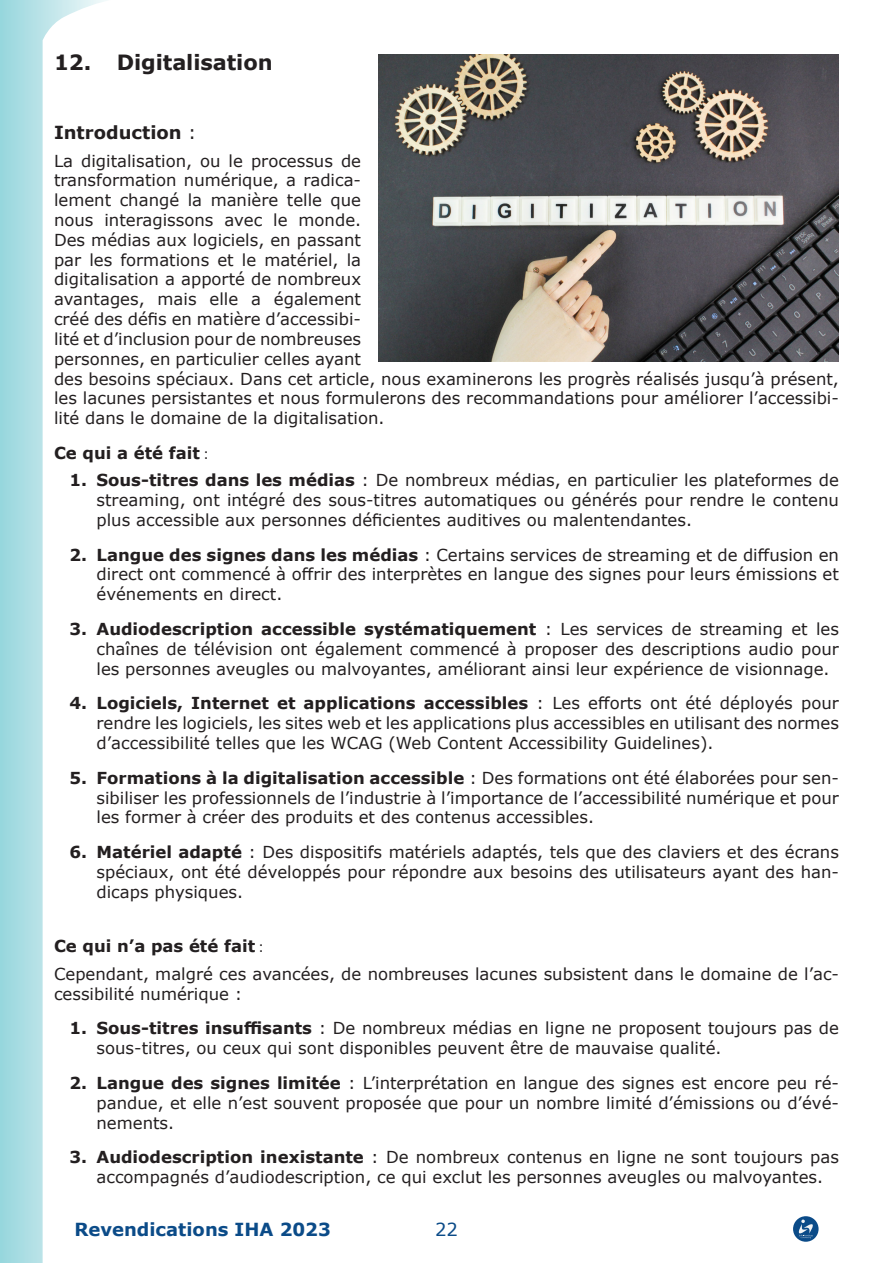
<style>
.page{position:relative;width:893px;height:1263px;background:#fff}
.page>*{position:absolute;margin:0;border:0;box-sizing:border-box;transform-origin:0 0}
.t1{font:700 21px "Verdana";letter-spacing:-.005em;color:#231f20}
.t2{font:700 18px "Verdana";color:#0b4b88}
.Body_Text{font:700 18px "Verdana";color:#231f20}
.t3{font:18px "Verdana";color:#0b4b88}
.t4{font:16.5px/19.8px "Verdana";color:#231f20;text-align:justify}
.t5{font:700 16.5px "Verdana";color:#231f20}
.s1{font-weight:400}
.s2{font-family:"Calibri";font-weight:400}
.s3{font-weight:700}
</style>
<div class="page">
<svg style="left:0;top:0;width:107px;height:1263px"></svg>
<svg style="left:793px;top:1216px;width:26px;height:26px"></svg>
<svg style="left:798px;top:1219px;width:16px;height:19px"></svg>
<img style="left:378px;top:54px;width:461px;height:307px">
<p class="t1" style="left:54px;top:48px;width:220px">12. Digitalisation</p>
<p class="Body_Text" style="left:54px;top:120px;width:144px">Introduction <span class="s1">:</span></p>
<p class="t4" style="left:54px;top:151px;width:786px;text-align:left">La digitalisation, ou le processus de<br>transformation numérique, a radica-<br>lement changé la manière telle que<br>nous interagissons avec le monde.<br>Des médias aux logiciels, en passant<br>par les formations et le matériel, la<br>digitalisation a apporté de nombreux<br>avantages, mais elle a également<br>créé des défis en matière d’accessibi-<br>lité et d’inclusion pour de nombreuses<br>personnes, en particulier celles ayant<br>des besoins spéciaux. Dans cet article, nous examinerons les progrès réalisés jusqu’à présent, les lacunes persistantes et nous formulerons des recommandations pour améliorer l’accessibi&shy;lité dans le domaine de la digitalisation.</p>
<p class="t5" style="left:54px;top:441px;width:156px">Ce qui a été fait <span class="s2">:</span></p>
<p class="t4" style="left:97px;top:470px;width:744px;text-indent:-27px"><span class="s3">1. Sous-titres dans les médias</span> : De nombreux médias, en particulier les plateformes de streaming, ont intégré des sous-titres automatiques ou générés pour rendre le contenu plus accessible aux personnes déficientes auditives ou malentendantes.</p>
<p class="t4" style="left:97px;top:544px;width:744px;text-indent:-27px"><span class="s3">2. Langue des signes dans les médias</span> : Certains services de streaming et de diffusion en direct ont commencé à offrir des interprètes en langue des signes pour leurs émissions et événements en direct.</p>
<p class="t4" style="left:97px;top:619px;width:744px;text-indent:-27px"><span class="s3">3. Audiodescription accessible systématiquement</span> : Les services de streaming et les chaînes de télévision ont également commencé à proposer des descriptions audio pour les personnes aveugles ou malvoyantes, améliorant ainsi leur expérience de visionnage.</p>
<p class="t4" style="left:97px;top:693px;width:744px;text-indent:-27px"><span class="s3">4. Logiciels, Internet et applications accessibles</span> : Les efforts ont été déployés pour rendre les logiciels, les sites web et les applications plus accessibles en utilisant des normes d’accessibilité telles que les WCAG (Web Content Accessibility Guidelines).</p>
<p class="t4" style="left:97px;top:768px;width:744px;text-indent:-27px"><span class="s3">5. Formations à la digitalisation accessible</span> : Des formations ont été élaborées pour sen&shy;sibiliser les professionnels de l’industrie à l’importance de l’accessibilité numérique et pour les former à créer des produits et des contenus accessibles.</p>
<p class="t4" style="left:97px;top:842px;width:744px;text-indent:-27px"><span class="s3">6. Matériel adapté</span> : Des dispositifs matériels adaptés, tels que des claviers et des écrans spéciaux, ont été développés pour répondre aux besoins des utilisateurs ayant des han&shy;dicaps physiques.</p>
<p class="t5" style="left:54px;top:935px;width:211px">Ce qui n’a pas été fait <span class="s2">:</span></p>
<p class="t4" style="left:54px;top:964px;width:786px">Cependant, malgré ces avancées, de nombreuses lacunes subsistent dans le domaine de l’ac&shy;cessibilité numérique :</p>
<p class="t4" style="left:97px;top:1018px;width:744px;text-indent:-27px"><span class="s3">1. Sous-titres insuffisants</span> : De nombreux médias en ligne ne proposent toujours pas de sous-titres, ou ceux qui sont disponibles peuvent être de mauvaise qualité.</p>
<p class="t4" style="left:97px;top:1073px;width:744px;text-indent:-27px"><span class="s3">2. Langue des signes limitée</span> : L’interprétation en langue des signes est encore peu ré&shy;pandue, et elle n’est souvent proposée que pour un nombre limité d’émissions ou d’évé&shy;nements.</p>
<p class="t4" style="left:97px;top:1147px;width:744px;text-indent:-27px"><span class="s3">3. Audiodescription inexistante</span> : De nombreux contenus en ligne ne sont toujours pas accompagnés d’audiodescription, ce qui exclut les personnes aveugles ou malvoyantes.</p>
<p class="t2" style="left:74px;top:1216px;width:258px">Revendications IHA 2023</p>
<p class="t3" style="left:435px;top:1217px;width:24px">22</p>
</div>
